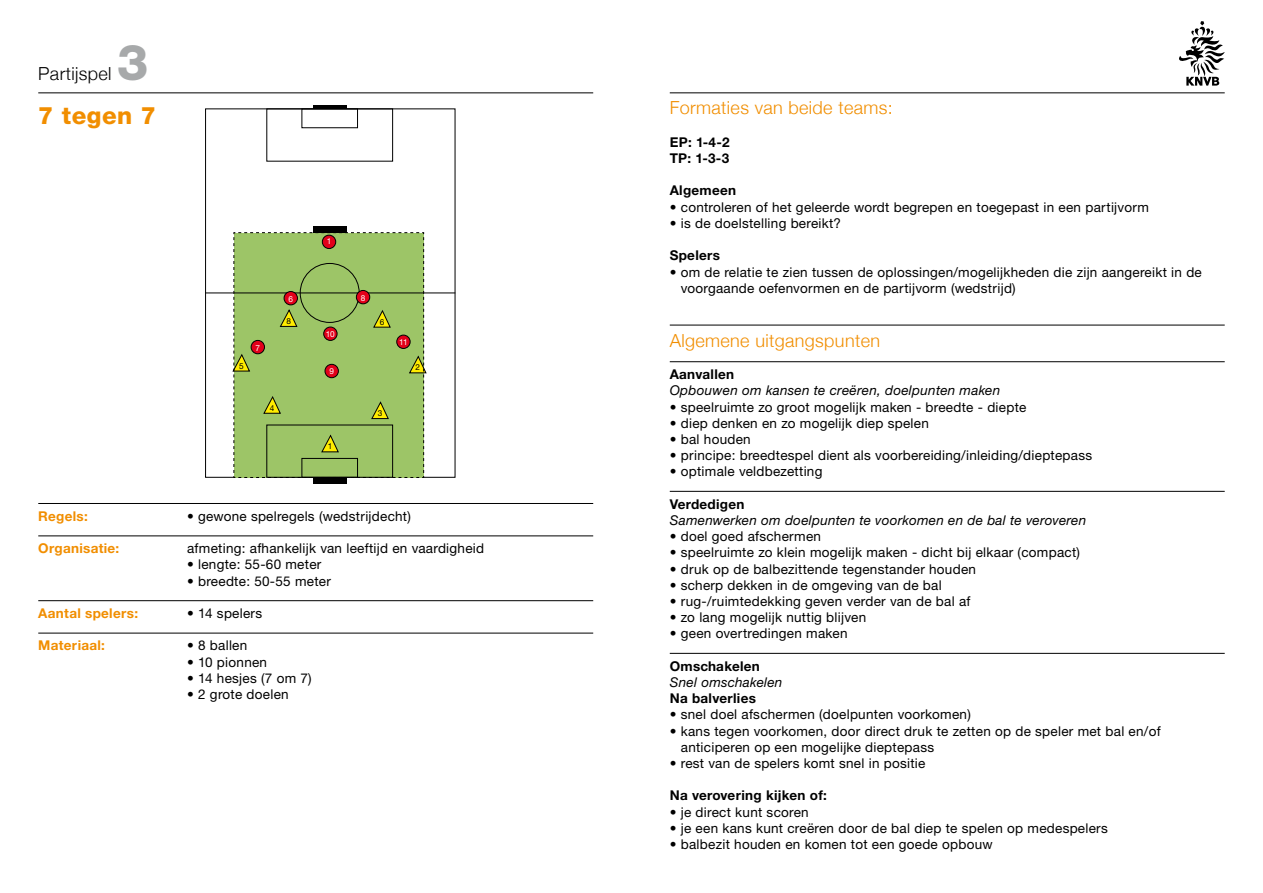
<style>
.page{position:relative;width:1263px;height:893px;background:#fff}
.page>*{position:absolute;margin:0;border:0;box-sizing:border-box;transform-origin:0 0}
.t1{font:800 49.5px "Helvetica Neue CE";color:#a7a9aa}
.t2{font:800 24px "Helvetica Neue CE";letter-spacing:.02em;color:#f18e00}
.t3{font:300 18px "Helvetica Neue";letter-spacing:.02em;color:#f18e00}
.t4{font:300 18px "Helvetica Neue";letter-spacing:.02em;color:#000}
.t5{font:13.5px/16.2px "Helvetica Neue CE";letter-spacing:.02em;color:#000}
.t6{font:italic 13.5px "Helvetica Neue CE";letter-spacing:.02em;color:#000}
.t7{font:700 13.5px/16.2px "Helvetica Neue CE";letter-spacing:.02em;color:#000}
.t8{font:700 13.5px "Helvetica Neue CE";letter-spacing:.02em;color:#f18e00}
.t9{font:8.25px "Helvetica Neue CE";color:#fff}
.t10{font:8.25px "Helvetica Neue CE";color:#000}
</style>
<div class="page">
<svg style="left:1179px;top:21px;width:46px;height:65px"></svg>
<hr style="left:670px;top:92px;width:555px;height:1px;background:#000">
<hr style="left:670px;top:325px;width:555px;height:1px;background:#000">
<hr style="left:670px;top:361px;width:555px;height:1px;background:#000">
<hr style="left:670px;top:491px;width:555px;height:1px;background:#000">
<hr style="left:670px;top:653px;width:555px;height:1px;background:#000">
<hr style="left:38px;top:503px;width:555px;height:1px;background:#000">
<hr style="left:38px;top:535px;width:555px;height:1px;background:#000">
<hr style="left:38px;top:600px;width:555px;height:1px;background:#000">
<hr style="left:38px;top:633px;width:555px;height:1px;background:#000">
<hr style="left:38px;top:92px;width:555px;height:1px;background:#000">
<hr style="left:205px;top:293px;width:250px;height:1px;background:#000">
<div style="left:313px;top:477px;width:33px;height:7px;background:#000"></div>
<div style="left:266px;top:108px;width:127px;height:54px;border:1px solid #000"></div>
<div style="left:301px;top:108px;width:57px;height:20px;border:1px solid #000"></div>
<hr style="left:313px;top:105px;width:33px;height:4px;background:#000">
<div style="left:313px;top:226px;width:33px;height:6px;background:#000"></div>
<svg style="left:233px;top:232px;width:191px;height:246px;background:#9aba60"></svg>
<h1 class="t1" style="left:117px;top:32px;width:33px">3</h1>
<h3 class="t4" style="left:38px;top:62px;width:75px">Partijspel</h3>
<h2 class="t2" style="left:38px;top:101px;width:119px">7 tegen 7</h2>
<p class="t9" style="left:327px;top:237px;width:6px">1</p>
<p class="t10" style="left:239px;top:361px;width:6px">5</p>
<p class="t9" style="left:256px;top:343px;width:6px">7</p>
<p class="t10" style="left:270px;top:403px;width:6px">4</p>
<p class="t9" style="left:288px;top:294px;width:6px">6</p>
<p class="t9" style="left:361px;top:293px;width:6px">8</p>
<p class="t9" style="left:326px;top:329px;width:10px">10</p>
<p class="t10" style="left:286px;top:316px;width:6px">8</p>
<p class="t10" style="left:380px;top:317px;width:6px">6</p>
<p class="t9" style="left:329px;top:367px;width:6px">9</p>
<p class="t10" style="left:328px;top:442px;width:6px">1</p>
<p class="t10" style="left:378px;top:408px;width:6px">3</p>
<p class="t9" style="left:399px;top:337px;width:10px">11</p>
<p class="t10" style="left:416px;top:363px;width:6px">2</p>
<p class="t8" style="left:38px;top:508px;width:51px">Regels:</p>
<p class="t5" style="left:187px;top:508px;width:225px">• gewone spelregels (wedstrijdecht)</p>
<p class="t8" style="left:38px;top:540px;width:82px">Organisatie:</p>
<p class="t5" style="left:187px;top:540px;width:299px">afmeting: afhankelijk van leeftijd en vaardigheid</p>
<p class="t5" style="left:187px;top:557px;width:136px">• lengte: 55-60 meter</p>
<p class="t5" style="left:187px;top:573px;width:145px">• breedte: 50-55 meter</p>
<p class="t8" style="left:38px;top:605px;width:101px">Aantal spelers:</p>
<p class="t5" style="left:187px;top:605px;width:76px">• 14 spelers</p>
<p class="t8" style="left:38px;top:637px;width:68px">Materiaal:</p>
<p class="t5" style="left:187px;top:638px;width:62px">• 8 ballen</p>
<p class="t5" style="left:187px;top:654px;width:81px">• 10 pionnen</p>
<p class="t5" style="left:187px;top:670px;width:126px">• 14 hesjes (7 om 7)</p>
<p class="t5" style="left:187px;top:686px;width:103px">• 2 grote doelen</p>
<h3 class="t3" style="left:670px;top:97px;width:225px">Formaties van beide teams:</h3>
<p class="t7" style="left:670px;top:134px;width:61px">EP: 1-4-2<br>TP: 1-3-3</p>
<p class="t7" style="left:670px;top:183px;width:68px">Algemeen</p>
<p class="t5" style="left:670px;top:199px;width:481px">• controleren of het geleerde wordt begrepen en toegepast in een partijvorm</p>
<p class="t5" style="left:670px;top:215px;width:173px">• is de doelstelling bereikt?</p>
<p class="t7" style="left:670px;top:248px;width:52px">Spelers</p>
<p class="t5" style="left:681px;top:264px;width:522px;text-indent:-11px">• om de relatie te zien tussen de oplossingen/mogelijkheden die zijn aangereikt in de voorgaande oefenvormen en de partijvorm (wedstrijd)</p>
<h3 class="t3" style="left:670px;top:329px;width:212px">Algemene uitgangspunten</h3>
<p class="t7" style="left:670px;top:366px;width:66px">Aanvallen</p>
<p class="t6" style="left:670px;top:382px;width:332px">Opbouwen om kansen te creëren, doelpunten maken</p>
<p class="t5" style="left:670px;top:399px;width:358px">• speelruimte zo groot mogelijk maken - breedte - diepte</p>
<p class="t5" style="left:670px;top:415px;width:261px">• diep denken en zo mogelijk diep spelen</p>
<p class="t5" style="left:670px;top:431px;width:82px">• bal houden</p>
<p class="t5" style="left:670px;top:447px;width:424px">• principe: breedtespel dient als voorbereiding/inleiding/dieptepass</p>
<p class="t5" style="left:670px;top:464px;width:154px">• optimale veldbezetting</p>
<p class="t7" style="left:670px;top:496px;width:76px">Verdedigen</p>
<p class="t6" style="left:670px;top:512px;width:418px">Samenwerken om doelpunten te voorkomen en de bal te veroveren</p>
<p class="t5" style="left:670px;top:528px;width:153px">• doel goed afschermen</p>
<p class="t5" style="left:670px;top:545px;width:412px">• speelruimte zo klein mogelijk maken - dicht bij elkaar (compact)</p>
<p class="t5" style="left:670px;top:561px;width:308px">• druk op de balbezittende tegenstander houden</p>
<p class="t5" style="left:670px;top:577px;width:273px">• scherp dekken in de omgeving van de bal</p>
<p class="t5" style="left:670px;top:593px;width:302px">• rug-/ruimtedekking geven verder van de bal af</p>
<p class="t5" style="left:670px;top:609px;width:198px">• zo lang mogelijk nuttig blijven</p>
<p class="t5" style="left:670px;top:626px;width:179px">• geen overtredingen maken</p>
<p class="t7" style="left:670px;top:658px;width:92px">Omschakelen</p>
<p class="t6" style="left:670px;top:674px;width:114px">Snel omschakelen</p>
<p class="t7" style="left:670px;top:690px;width:88px">Na balverlies</p>
<p class="t5" style="left:670px;top:707px;width:303px">• snel doel afschermen (doelpunten voorkomen)</p>
<p class="t5" style="left:681px;top:723px;width:481px;text-indent:-11px">• kans tegen voorkomen, door direct druk te zetten op de speler met bal en/of anticiperen op een mogelijke dieptepass</p>
<p class="t5" style="left:670px;top:755px;width:257px">• rest van de spelers komt snel in positie</p>
<p class="t7" style="left:670px;top:788px;width:159px">Na verovering kijken of:</p>
<p class="t5" style="left:670px;top:804px;width:140px">• je direct kunt scoren</p>
<p class="t5" style="left:670px;top:820px;width:439px">• je een kans kunt creëren door de bal diep te spelen op medespelers</p>
<p class="t5" style="left:670px;top:836px;width:324px">• balbezit houden en komen tot een goede opbouw</p>
</div>
